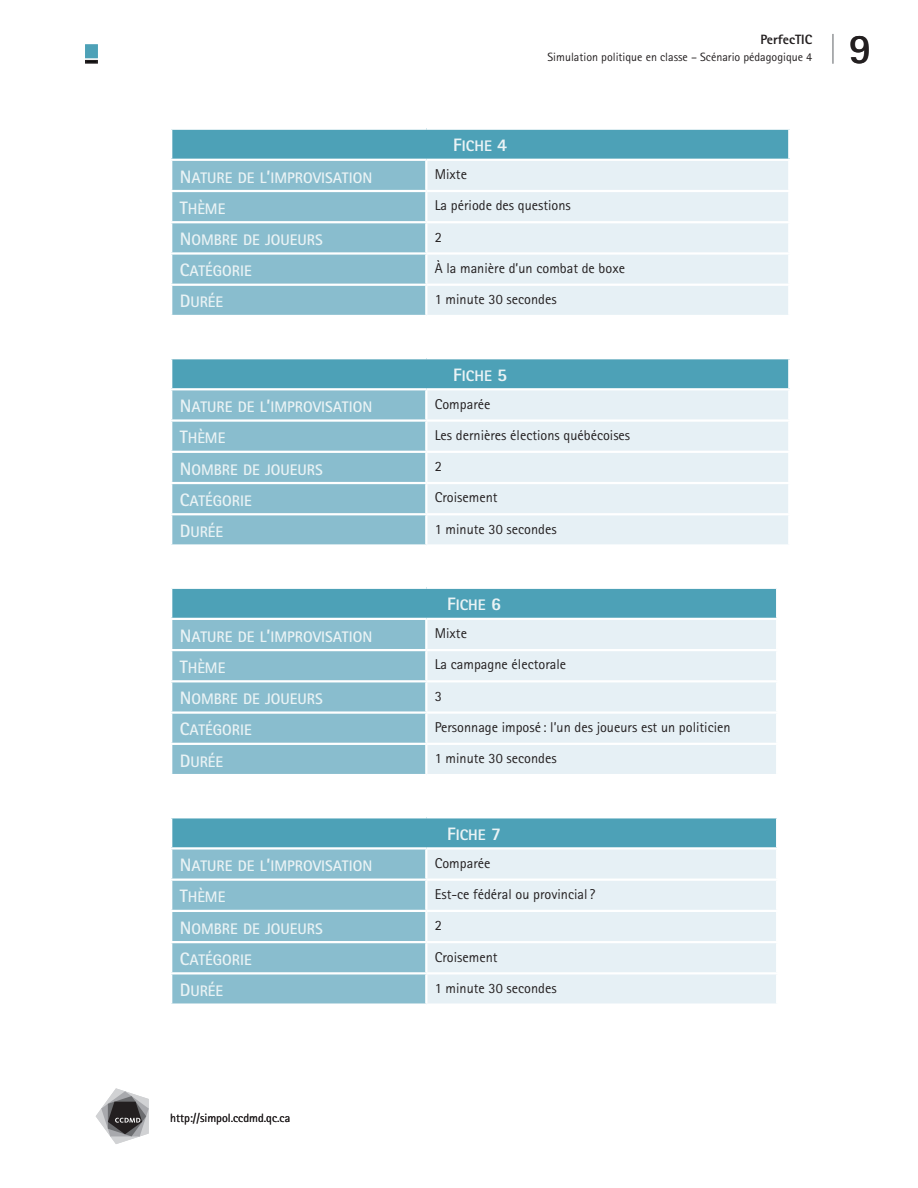
<style>
.page{position:relative;width:918px;height:1188px;background:#fff}
.page>*{position:absolute;margin:0;border:0;box-sizing:border-box;transform-origin:0 0}
.t1{font:700 42px "Rotis Sans Serif";color:#231f20}
._52_sTitre{font:15.3px "Rotis Sans Serif Bold SC850";color:#eaf3f5}
._51_titre{font:15.3px "Rotis Sans Serif Extra Bold SC850";color:#eaf3f5}
._55_tx{font:14.25px "Rotis Sans Serif";color:#231f20}
.t2{font:800 13.5px "Rotis Sans Serif";color:#231f20}
.t3{font:12px "Rotis Sans Serif";color:#231f20}
.s1{font-size:18px}
</style>
<div class="page">
<hr style="left:833px;top:34px;width:1px;height:30px;background:#939598">
<svg style="left:96px;top:1088px;width:53px;height:56px"></svg>
<div style="left:85px;top:44px;width:13px;height:14px;background:#4da1b7;border:2px solid #4da1b7"></div>
<div style="left:85px;top:60px;width:13px;height:4px;border:2px solid #231f20"></div>
<div style="left:171px;top:129px;width:618px;height:31px;background:#4da1b7"></div>
<div style="left:172px;top:161px;width:253px;height:154px;background:#89bdce"></div>
<div style="left:427px;top:161px;width:361px;height:154px;background:#e6f0f5"></div>
<hr style="left:170px;top:190px;width:256px;height:2px;background:#fff">
<hr style="left:426px;top:190px;width:364px;height:2px;background:#fff">
<hr style="left:170px;top:221px;width:256px;height:2px;background:#fff">
<hr style="left:426px;top:221px;width:364px;height:2px;background:#fff">
<hr style="left:170px;top:252px;width:256px;height:3px;background:#fff">
<hr style="left:426px;top:252px;width:364px;height:3px;background:#fff">
<hr style="left:170px;top:284px;width:256px;height:2px;background:#fff">
<hr style="left:426px;top:284px;width:364px;height:2px;background:#fff">
<hr style="left:170px;top:128px;width:256px;height:2px;background:#fff">
<hr style="left:170px;top:130px;width:2px;height:29px;background:#fff">
<hr style="left:426px;top:128px;width:364px;height:2px;background:#fff">
<hr style="left:788px;top:130px;width:2px;height:29px;background:#fff">
<hr style="left:426px;top:159px;width:364px;height:2px;background:#fff">
<hr style="left:170px;top:159px;width:256px;height:2px;background:#fff">
<div style="left:171px;top:358px;width:618px;height:31px;background:#4da1b7"></div>
<div style="left:172px;top:390px;width:253px;height:154px;background:#89bdce"></div>
<div style="left:427px;top:390px;width:361px;height:154px;background:#e6f0f5"></div>
<hr style="left:170px;top:419px;width:256px;height:3px;background:#fff">
<hr style="left:426px;top:419px;width:364px;height:3px;background:#fff">
<hr style="left:170px;top:451px;width:256px;height:2px;background:#fff">
<hr style="left:426px;top:451px;width:364px;height:2px;background:#fff">
<hr style="left:170px;top:482px;width:256px;height:2px;background:#fff">
<hr style="left:426px;top:482px;width:364px;height:2px;background:#fff">
<hr style="left:170px;top:513px;width:256px;height:2px;background:#fff">
<hr style="left:426px;top:513px;width:364px;height:2px;background:#fff">
<hr style="left:170px;top:357px;width:256px;height:2px;background:#fff">
<hr style="left:170px;top:359px;width:2px;height:29px;background:#fff">
<hr style="left:426px;top:357px;width:364px;height:2px;background:#fff">
<hr style="left:788px;top:359px;width:2px;height:29px;background:#fff">
<hr style="left:426px;top:388px;width:364px;height:2px;background:#fff">
<hr style="left:170px;top:388px;width:256px;height:2px;background:#fff">
<div style="left:171px;top:588px;width:606px;height:31px;background:#4da1b7"></div>
<div style="left:172px;top:620px;width:253px;height:154px;background:#89bdce"></div>
<div style="left:427px;top:620px;width:349px;height:154px;background:#e6f0f5"></div>
<hr style="left:170px;top:649px;width:256px;height:2px;background:#fff">
<hr style="left:426px;top:649px;width:352px;height:2px;background:#fff">
<hr style="left:170px;top:680px;width:256px;height:2px;background:#fff">
<hr style="left:426px;top:680px;width:352px;height:2px;background:#fff">
<hr style="left:170px;top:711px;width:256px;height:3px;background:#fff">
<hr style="left:426px;top:711px;width:352px;height:3px;background:#fff">
<hr style="left:170px;top:743px;width:256px;height:2px;background:#fff">
<hr style="left:426px;top:743px;width:352px;height:2px;background:#fff">
<hr style="left:170px;top:587px;width:256px;height:2px;background:#fff">
<hr style="left:170px;top:589px;width:2px;height:29px;background:#fff">
<hr style="left:426px;top:587px;width:352px;height:2px;background:#fff">
<hr style="left:776px;top:589px;width:2px;height:29px;background:#fff">
<hr style="left:426px;top:618px;width:352px;height:2px;background:#fff">
<hr style="left:170px;top:618px;width:256px;height:2px;background:#fff">
<div style="left:171px;top:817px;width:606px;height:31px;background:#4da1b7"></div>
<div style="left:172px;top:850px;width:253px;height:153px;background:#89bdce"></div>
<div style="left:427px;top:850px;width:349px;height:153px;background:#e6f0f5"></div>
<hr style="left:170px;top:879px;width:256px;height:2px;background:#fff">
<hr style="left:426px;top:879px;width:352px;height:2px;background:#fff">
<hr style="left:170px;top:910px;width:256px;height:2px;background:#fff">
<hr style="left:426px;top:910px;width:352px;height:2px;background:#fff">
<hr style="left:170px;top:941px;width:256px;height:2px;background:#fff">
<hr style="left:426px;top:941px;width:352px;height:2px;background:#fff">
<hr style="left:170px;top:972px;width:256px;height:3px;background:#fff">
<hr style="left:426px;top:972px;width:352px;height:3px;background:#fff">
<hr style="left:170px;top:816px;width:256px;height:2px;background:#fff">
<hr style="left:170px;top:818px;width:2px;height:29px;background:#fff">
<hr style="left:426px;top:816px;width:352px;height:2px;background:#fff">
<hr style="left:776px;top:818px;width:2px;height:29px;background:#fff">
<hr style="left:426px;top:847px;width:352px;height:3px;background:#fff">
<hr style="left:170px;top:847px;width:256px;height:3px;background:#fff">
<p class="_51_titre" style="left:453px;top:136px;width:56px"><span class="s1">F</span>ICHE <span class="s1">4</span></p>
<p class="t2" style="left:761px;top:31px;width:53px">PerfecTIC</p>
<p class="t3" style="left:548px;top:50px;width:266px">Simulation politique en classe – Scénario pédagogique 4</p>
<p class="_52_sTitre" style="left:180px;top:168px;width:192px"><span class="s1">N</span>ATURE DE L<span class="s1">’</span>IMPROVISATION</p>
<p class="_55_tx" style="left:435px;top:166px;width:34px">Mixte</p>
<p class="_52_sTitre" style="left:180px;top:199px;width:47px"><span class="s1">T</span>HÈME</p>
<p class="_55_tx" style="left:435px;top:197px;width:138px">La période des questions</p>
<p class="_52_sTitre" style="left:180px;top:230px;width:145px"><span class="s1">N</span>OMBRE DE JOUEURS</p>
<p class="_55_tx" style="left:435px;top:228px;width:9px">2</p>
<p class="_52_sTitre" style="left:180px;top:261px;width:73px"><span class="s1">C</span>ATÉGORIE</p>
<p class="_55_tx" style="left:435px;top:260px;width:192px">À la manière d’un combat de boxe</p>
<p class="_52_sTitre" style="left:180px;top:293px;width:45px"><span class="s1">D</span>URÉE</p>
<p class="_55_tx" style="left:435px;top:291px;width:123px">1 minute 30 secondes</p>
<p class="_51_titre" style="left:453px;top:366px;width:56px"><span class="s1">F</span>ICHE <span class="s1">5</span></p>
<p class="_52_sTitre" style="left:180px;top:397px;width:192px"><span class="s1">N</span>ATURE DE L<span class="s1">’</span>IMPROVISATION</p>
<p class="_55_tx" style="left:435px;top:395px;width:57px">Comparée</p>
<p class="_52_sTitre" style="left:180px;top:428px;width:47px"><span class="s1">T</span>HÈME</p>
<p class="_55_tx" style="left:435px;top:427px;width:197px">Les dernières élections québécoises</p>
<p class="_52_sTitre" style="left:180px;top:460px;width:145px"><span class="s1">N</span>OMBRE DE JOUEURS</p>
<p class="_55_tx" style="left:435px;top:458px;width:9px">2</p>
<p class="_52_sTitre" style="left:180px;top:491px;width:73px"><span class="s1">C</span>ATÉGORIE</p>
<p class="_55_tx" style="left:435px;top:489px;width:64px">Croisement</p>
<p class="_52_sTitre" style="left:180px;top:522px;width:45px"><span class="s1">D</span>URÉE</p>
<p class="_55_tx" style="left:435px;top:520px;width:123px">1 minute 30 secondes</p>
<p class="_51_titre" style="left:447px;top:595px;width:56px"><span class="s1">F</span>ICHE <span class="s1">6</span></p>
<p class="_52_sTitre" style="left:180px;top:627px;width:192px"><span class="s1">N</span>ATURE DE L<span class="s1">’</span>IMPROVISATION</p>
<p class="_55_tx" style="left:435px;top:625px;width:34px">Mixte</p>
<p class="_52_sTitre" style="left:180px;top:658px;width:47px"><span class="s1">T</span>HÈME</p>
<p class="_55_tx" style="left:435px;top:656px;width:133px">La campagne électorale</p>
<p class="_52_sTitre" style="left:180px;top:689px;width:145px"><span class="s1">N</span>OMBRE DE JOUEURS</p>
<p class="_55_tx" style="left:435px;top:687px;width:9px">3</p>
<p class="_52_sTitre" style="left:180px;top:720px;width:73px"><span class="s1">C</span>ATÉGORIE</p>
<p class="_55_tx" style="left:435px;top:719px;width:297px">Personnage imposé : l’un des joueurs est un politicien</p>
<p class="_52_sTitre" style="left:180px;top:752px;width:45px"><span class="s1">D</span>URÉE</p>
<p class="_55_tx" style="left:435px;top:750px;width:123px">1 minute 30 secondes</p>
<p class="_51_titre" style="left:447px;top:825px;width:56px"><span class="s1">F</span>ICHE <span class="s1">7</span></p>
<p class="_52_sTitre" style="left:180px;top:856px;width:192px"><span class="s1">N</span>ATURE DE L<span class="s1">’</span>IMPROVISATION</p>
<p class="_55_tx" style="left:435px;top:855px;width:57px">Comparée</p>
<p class="_52_sTitre" style="left:180px;top:888px;width:47px"><span class="s1">T</span>HÈME</p>
<p class="_55_tx" style="left:435px;top:886px;width:162px">Est-ce fédéral ou provincial ?</p>
<p class="_52_sTitre" style="left:180px;top:919px;width:145px"><span class="s1">N</span>OMBRE DE JOUEURS</p>
<p class="_55_tx" style="left:435px;top:917px;width:9px">2</p>
<p class="_52_sTitre" style="left:180px;top:950px;width:73px"><span class="s1">C</span>ATÉGORIE</p>
<p class="_55_tx" style="left:435px;top:948px;width:64px">Croisement</p>
<p class="_52_sTitre" style="left:180px;top:981px;width:45px"><span class="s1">D</span>URÉE</p>
<p class="_55_tx" style="left:435px;top:980px;width:123px">1 minute 30 secondes</p>
<h1 class="t1" style="left:849px;top:22px;width:24px">9</h1>
<p class="t3" style="left:170px;top:1111px;width:122px">http://simpol.ccdmd.qc.ca</p>
</div>
